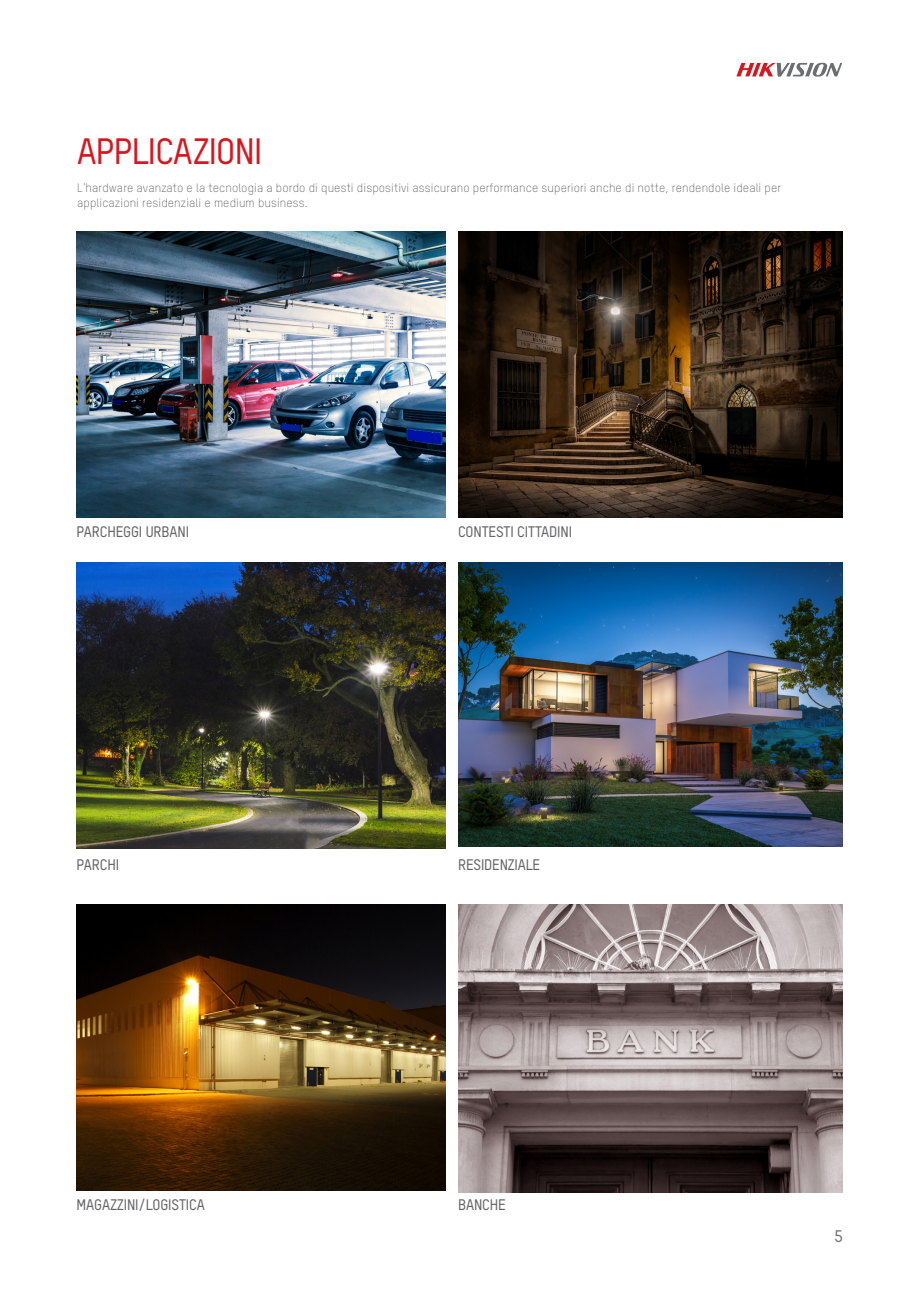
<style>
.page{position:relative;width:919px;height:1289px;background:#fff}
.page>*{position:absolute;margin:0;border:0;box-sizing:border-box;transform-origin:0 0}
.t1{font:500 36px "TSTARPRO";letter-spacing:-.02em;color:#d7171f}
.t2{font:500 16.5px "TSTARPRO";color:#6c6d70}
.t3{font:500 15px "TSTARPRO";letter-spacing:-.01em;color:#636366}
.t4{font:300 12px/14.2px "TSTARPRO";letter-spacing:.01em;color:#636366}
</style>
<div class="page">
<img style="left:77px;top:562px;width:368px;height:286px">
<img style="left:458px;top:232px;width:384px;height:286px">
<img style="left:77px;top:232px;width:368px;height:286px">
<img style="left:458px;top:905px;width:384px;height:287px">
<img style="left:458px;top:562px;width:384px;height:284px">
<img style="left:77px;top:905px;width:368px;height:285px">
<svg style="left:736px;top:63px;width:106px;height:14px"></svg>
<p class="t1" style="left:77px;top:127px;width:187px">APPLICAZIONI</p>
<p class="t4" style="left:77px;top:181px;width:705px">L'hardware avanzato e la tecnologia a bordo di questi dispositivi assicurano performance superiori anche di notte, rendendole ideali per applicazioni residenziali e medium business.</p>
<p class="t3" style="left:77px;top:521px;width:114px">PARCHEGGI URBANI</p>
<p class="t3" style="left:77px;top:854px;width:44px">PARCHI</p>
<p class="t3" style="left:458px;top:521px;width:115px">CONTESTI CITTADINI</p>
<p class="t3" style="left:458px;top:854px;width:84px">RESIDENZIALE</p>
<p class="t3" style="left:77px;top:1194px;width:130px">MAGAZZINI/LOGISTICA</p>
<p class="t3" style="left:458px;top:1194px;width:49px">BANCHE</p>
<p class="t2" style="left:834px;top:1225px;width:10px">5</p>
</div>
